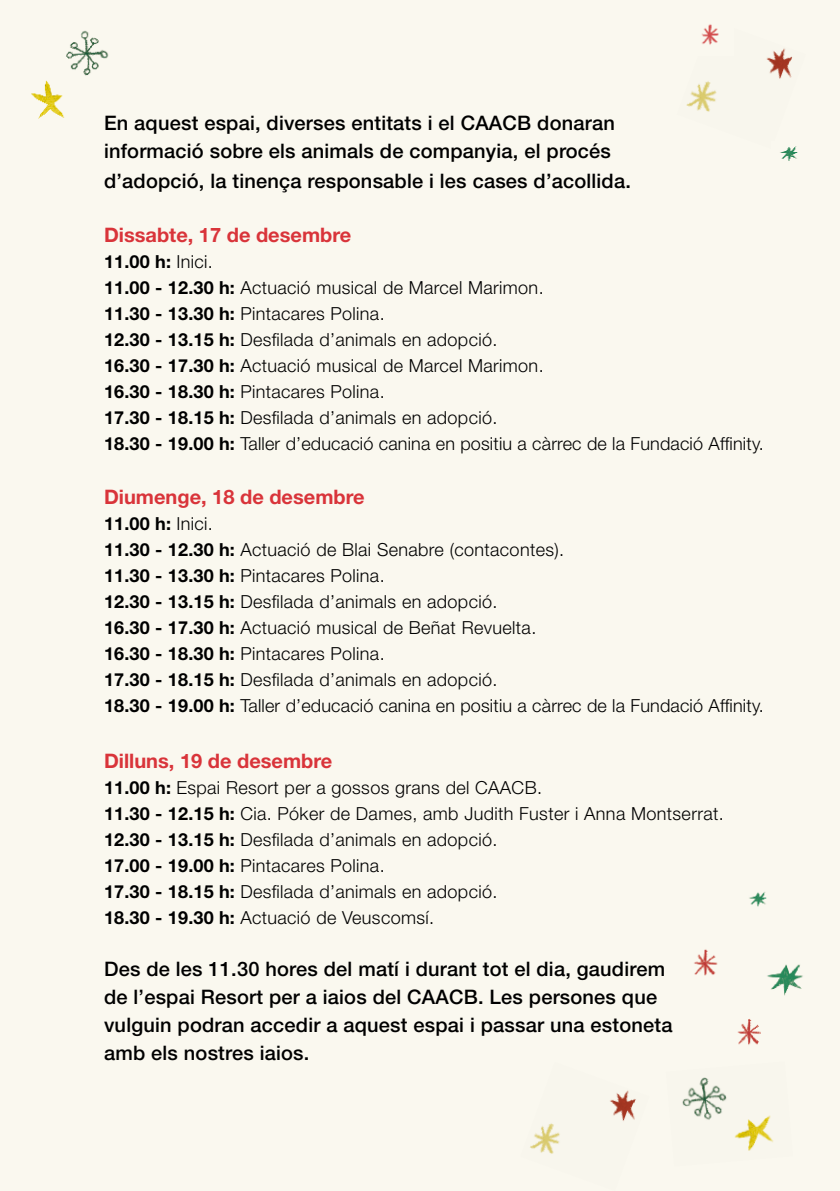
<style>
.page{position:relative;width:840px;height:1191px;background:#fff}
.page>*{position:absolute;margin:0;border:0;box-sizing:border-box;transform-origin:0 0}
.t1{font:500 20px/28px "Helvetica Neue";letter-spacing:.01em;color:#000}
.t2{font:700 20px "Helvetica Neue";color:#d9343a}
.t3{font:300 18px "Helvetica Neue";letter-spacing:.02em;color:#000}
.t4{font:700 18px "Helvetica Neue";letter-spacing:.01em;color:#000}
.s1{font-weight:300}
.s2{font-weight:700}
</style>
<div class="page">
<div style="left:0;top:0;width:839px;height:1191px;background:#faf8ef"></div>
<img style="left:694px;top:949px;width:24px;height:27px">
<img style="left:686px;top:48px;width:107px;height:64px">
<img style="left:530px;top:1090px;width:106px;height:64px">
<img style="left:737px;top:964px;width:66px;height:81px">
<img style="left:780px;top:146px;width:18px;height:15px">
<img style="left:749px;top:892px;width:18px;height:15px">
<img style="left:692px;top:24px;width:41px;height:31px">
<img style="left:31px;top:30px;width:78px;height:89px">
<img style="left:682px;top:1077px;width:92px;height:74px">
<p class="t1" style="left:104px;top:109px;width:512px">En aquest espai, diverses entitats i el CAACB donaran informació sobre els animals de companyia, el procés</p>
<p class="t1" style="left:104px;top:167px;width:528px">d’adopció, la tinença responsable i les cases d’acollida.</p>
<p class="t2" style="left:104px;top:222px;width:249px">Dissabte, 17 de desembre</p>
<p class="t4" style="left:104px;top:250px;width:110px">11.00 h: <span class="s1">Inici.</span></p>
<p class="t3" style="left:104px;top:277px;width:441px"><span class="s2">11.00 - 12.30 h:</span> Actuació musical de Marcel Marimon.</p>
<p class="t3" style="left:104px;top:303px;width:282px"><span class="s2">11.30 - 13.30 h:</span> Pintacares Polina.</p>
<p class="t3" style="left:104px;top:329px;width:394px"><span class="s2">12.30 - 13.15 h:</span> Desfilada d’animals en adopció.</p>
<p class="t3" style="left:104px;top:355px;width:441px"><span class="s2">16.30 - 17.30 h:</span> Actuació musical de Marcel Marimon.</p>
<p class="t3" style="left:104px;top:381px;width:282px"><span class="s2">16.30 - 18.30 h:</span> Pintacares Polina.</p>
<p class="t3" style="left:104px;top:407px;width:394px"><span class="s2">17.30 - 18.15 h:</span> Desfilada d’animals en adopció.</p>
<p class="t3" style="left:104px;top:433px;width:661px"><span class="s2">18.30 - 19.00 h:</span> Taller d’educació canina en positiu a càrrec de la Fundació Affinity.</p>
<p class="t2" style="left:104px;top:484px;width:262px">Diumenge, 18 de desembre</p>
<p class="t4" style="left:104px;top:512px;width:110px">11.00 h: <span class="s1">Inici.</span></p>
<p class="t3" style="left:104px;top:539px;width:461px"><span class="s2">11.30 - 12.30 h:</span> Actuació de Blai Senabre (contacontes).</p>
<p class="t3" style="left:104px;top:565px;width:282px"><span class="s2">11.30 - 13.30 h:</span> Pintacares Polina.</p>
<p class="t3" style="left:104px;top:591px;width:394px"><span class="s2">12.30 - 13.15 h:</span> Desfilada d’animals en adopció.</p>
<p class="t3" style="left:104px;top:617px;width:433px"><span class="s2">16.30 - 17.30 h:</span> Actuació musical de Beñat Revuelta.</p>
<p class="t3" style="left:104px;top:643px;width:282px"><span class="s2">16.30 - 18.30 h:</span> Pintacares Polina.</p>
<p class="t3" style="left:104px;top:669px;width:394px"><span class="s2">17.30 - 18.15 h:</span> Desfilada d’animals en adopció.</p>
<p class="t3" style="left:104px;top:695px;width:661px"><span class="s2">18.30 - 19.00 h:</span> Taller d’educació canina en positiu a càrrec de la Fundació Affinity.</p>
<p class="t2" style="left:104px;top:748px;width:230px">Dilluns, 19 de desembre</p>
<p class="t3" style="left:104px;top:777px;width:439px"><span class="s2">11.00 h:</span> Espai Resort per a gossos grans del CAACB.</p>
<p class="t3" style="left:104px;top:803px;width:621px"><span class="s2">11.30 - 12.15 h:</span> Cia. Póker de Dames, amb Judith Fuster i Anna Montserrat.</p>
<p class="t3" style="left:104px;top:829px;width:394px"><span class="s2">12.30 - 13.15 h:</span> Desfilada d’animals en adopció.</p>
<p class="t3" style="left:104px;top:855px;width:282px"><span class="s2">17.00 - 19.00 h:</span> Pintacares Polina.</p>
<p class="t3" style="left:104px;top:881px;width:394px"><span class="s2">17.30 - 18.15 h:</span> Desfilada d’animals en adopció.</p>
<p class="t3" style="left:104px;top:907px;width:331px"><span class="s2">18.30 - 19.30 h:</span> Actuació de Veuscomsí.</p>
<p class="t1" style="left:104px;top:955px;width:569px">Des de les 11.30 hores del matí i durant tot el dia, gaudirem de l’espai Resort per a iaios del CAACB. Les persones que vulguin podran accedir a aquest espai i passar una estoneta amb els nostres iaios.</p>
</div>
